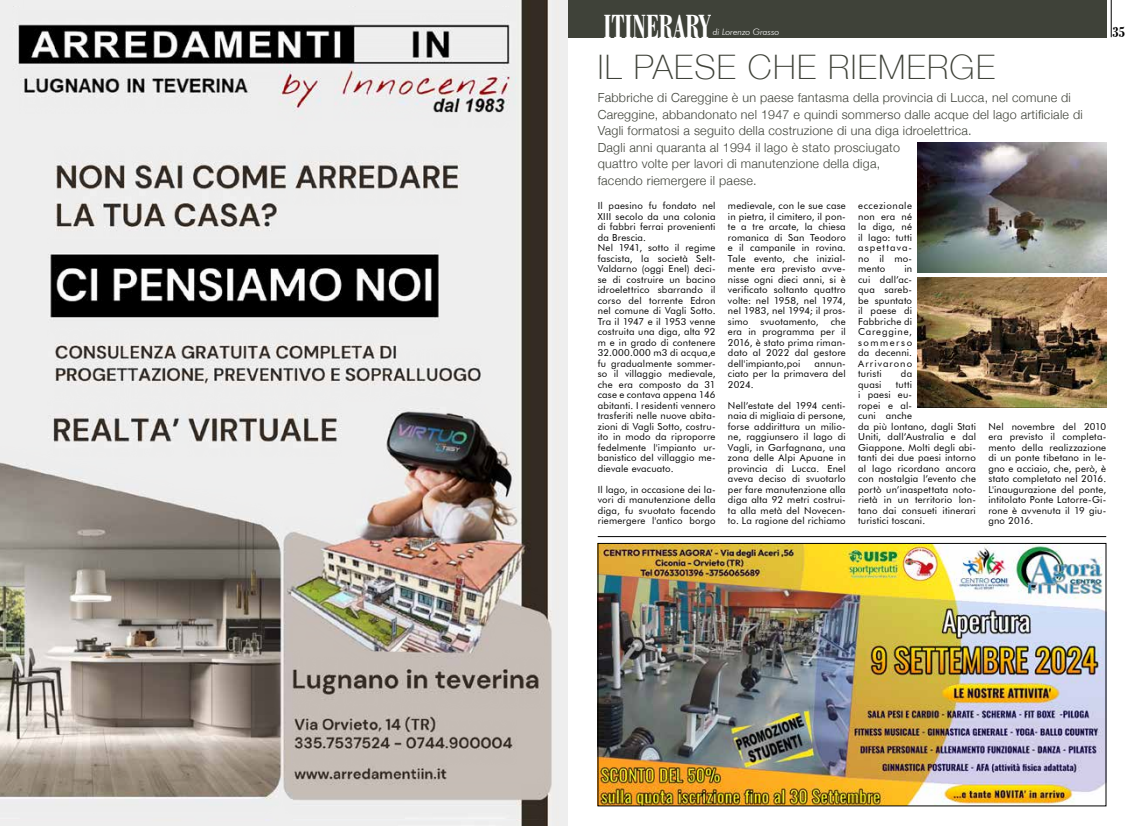
<style>
.page{position:relative;width:1136px;height:826px;background:#fff}
.page>*{position:absolute;margin:0;border:0;box-sizing:border-box;transform-origin:0 0}
.t1{font:700 condensed 35.35px "Bodoni BT";color:#fff;scale:.77 1}
.t2{font:100 33.77px "Helvetica Neue";letter-spacing:.04em;color:#3f4239}
.t3{font:700 condensed 15.75px "Bodoni BT";color:#000}
.t4{font:300 12.51px/16.6px "Helvetica Neue";letter-spacing:.02em;color:#3f4239}
.t5{font:9.62px/10.5px "Futura BT";letter-spacing:.02em;color:#000;text-align:justify}
.t6{font:italic 300 8.84px "Futura BT";color:#fff}
</style>
<div class="page">
<hr style="left:1111px;top:0;width:1px;height:37px;background:#000">
<div style="left:568px;top:0;width:538px;height:38px;background:#3f4239"></div>
<img style="left:0;top:8px;width:568px;height:810px">
<img style="left:917px;top:278px;width:189px;height:129px">
<img style="left:917px;top:143px;width:189px;height:130px">
<hr style="left:598px;top:536px;width:508px;height:1px;background:#000">
<img style="left:600px;top:545px;width:504px;height:259px">
<div style="left:598px;top:543px;width:508px;height:263px;border:1px solid #000"></div>
<h1 class="t1" style="left:603px;top:5px;width:141px">ITINERARY</h1>
<p class="t6" style="left:713px;top:27px;width:68px">di Lorenzo Grasso</p>
<h3 class="t3" style="left:1112px;top:23px;width:14px">35</h3>
<h2 class="t2" style="left:598px;top:42px;width:399px">IL PAESE CHE RIEMERGE</h2>
<p class="t4" style="left:598px;top:88px;width:487px">Fabbriche di Careggine è un paese fantasma della provincia di Lucca, nel comune di Careggine, abbandonato nel 1947 e quindi sommerso dalle acque del lago artificiale di Vagli formatosi a seguito della costruzione di una diga idroelettrica.<br>Dagli anni quaranta al 1994 il lago è stato prosciugato<br>quattro volte per lavori di manutenzione della diga,<br>facendo riemergere il paese.</p>
<p class="t5" style="left:598px;top:200px;width:119px;text-align:left">Il paesino fu fondato nel<br>XIII secolo da una colonia di fabbri ferrai provenienti da Brescia.<br>Nel 1941, sotto il regime fascista, la società Selt-<br>Valdarno (oggi Enel) deci&shy;se di costruire un bacino idroelettrico sbarrando il corso del torrente Edron nel comune di Vagli Sotto.<br>Tra il 1947 e il 1953 venne costruita una diga, alta 92 m e in grado di contenere<br>32.000.000 m3 di acqua,e fu gradualmente sommer&shy;so il villaggio medievale, che era composto da 31 case e contava appena 146 abitanti. I residenti vennero trasferiti nelle nuove abita&shy;zioni di Vagli Sotto, costru&shy;ito in modo da riproporre fedelmente l'impianto ur&shy;banistico del villaggio me&shy;dievale evacuato.</p>
<p class="t5" style="left:598px;top:484px;width:119px">Il lago, in occasione dei la&shy;vori di manutenzione della diga, fu svuotato facendo riemergere l'antico borgo</p>
<p class="t5" style="left:728px;top:200px;width:119px">medievale, con le sue case in pietra, il cimitero, il pon&shy;te a tre arcate, la chiesa romanica di San Teodoro e il campanile in rovina.<br>Tale evento, che inizial&shy;mente era previsto avve&shy;nisse ogni dieci anni, si è verificato soltanto quattro volte: nel 1958, nel 1974, nel 1983, nel 1994; il pros&shy;simo</p>
<p class="t5" style="left:728px;top:316px;width:119px;text-indent:103px">che era in programma per il 2016, è stato prima riman&shy;dato al 2022 dal gestore dell'impianto,poi</p>
<p class="t5" style="left:760px;top:316px;width:60px">svuotamento,</p>
<p class="t5" style="left:728px;top:358px;width:119px;text-indent:87px">annun&shy;ciato per la primavera del 2024.</p>
<p class="t5" style="left:728px;top:400px;width:119px">Nell’estate del 1994 centi&shy;naia di migliaia di persone, forse addirittura un milio&shy;ne, raggiunsero il lago di Vagli, in Garfagnana, una zona delle Alpi Apuane in provincia di Lucca. Enel aveva deciso di svuotarlo per fare manutenzione alla diga alta 92 metri costrui&shy;ta alla metà del Novecen&shy;to. La ragione del richiamo</p>
<p class="t5" style="left:858px;top:200px;width:55px">eccezionale non era né la diga, né il lago: tutti aspettava&shy;no il mo&shy;mento</p>
<p class="t5" style="left:858px;top:263px;width:55px;text-indent:46px">in cui dall’ac&shy;qua sareb&shy;be spuntato il paese di Fabbriche di Careggine, sommerso da decenni.<br>Arrivarono turisti</p>
<p class="t5" style="left:901px;top:368px;width:13px">da</p>
<p class="t5" style="left:858px;top:379px;width:119px;text-align:left;text-indent:38px">tutti<br>i paesi eu-<br>ropei e al-<br>cuni anche<br>da più lontano, dagli Stati<br>Uniti, dall’Australia e dal<br>Giappone. Molti degli abi&shy;tanti dei due paesi intorno al lago ricordano ancora con nostalgia l’evento che portò un’inaspettata noto&shy;rietà in un territorio lon&shy;tano dai consueti itinerari turistici toscani.</p>
<p class="t5" style="left:858px;top:379px;width:25px">quasi</p>
<p class="t5" style="left:988px;top:421px;width:119px">Nel novembre del 2010 era previsto il completa&shy;mento della realizzazione di un ponte tibetano in le&shy;gno e acciaio, che, però, è stato completato nel 2016.<br>L'inaugurazione del ponte, intitolato Ponte Latorre-Gi&shy;rone è avvenuta il 19 giu&shy;gno 2016.</p>
</div>
